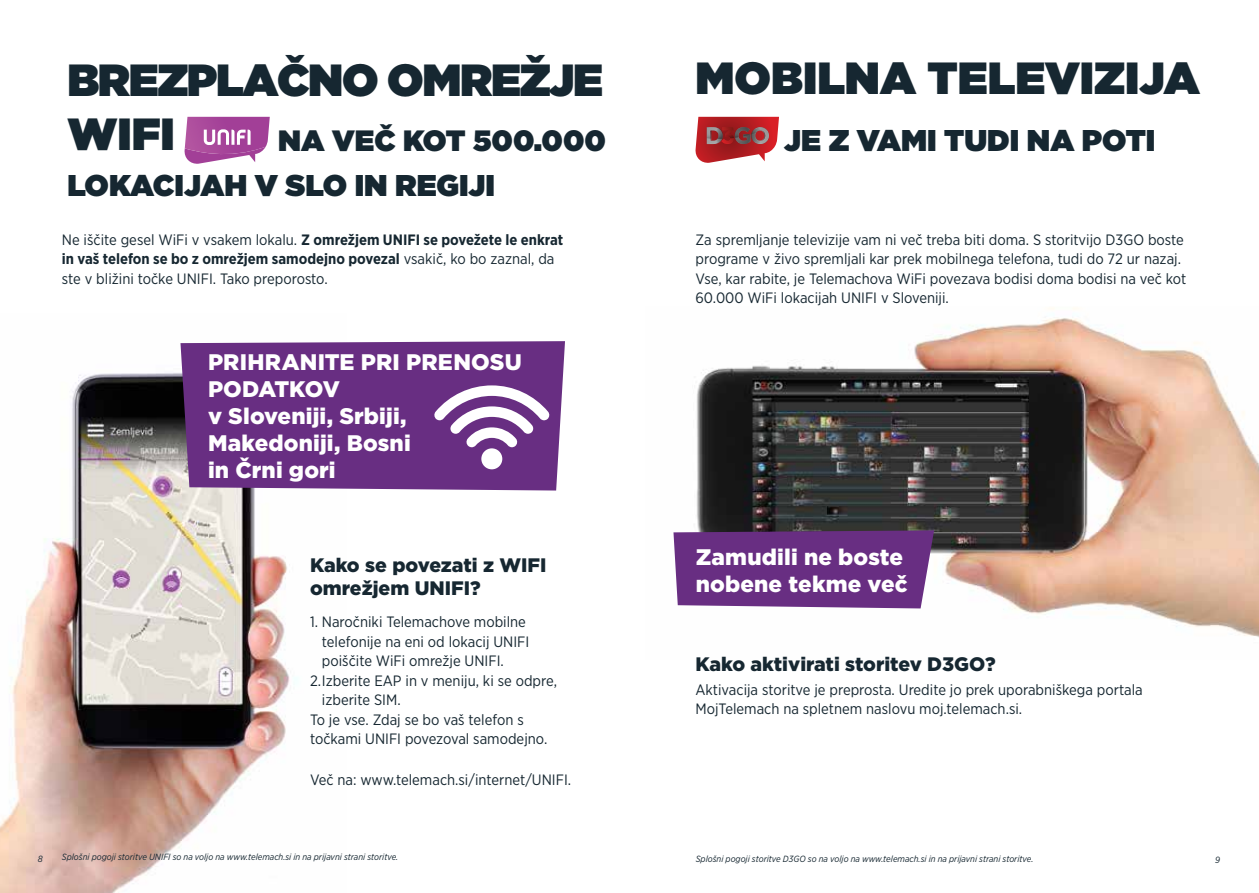
<style>
.page{position:relative;width:1259px;height:893px;background:#fff}
.page>*{position:absolute;margin:0;border:0;box-sizing:border-box;transform-origin:0 0}
.t1{font:900 45px/54px "Gotham";letter-spacing:-.03em;color:#162731}
.t2{font:900 45px "Gotham";color:#162731}
.t3{font:900 30px "Gotham";color:#162731}
.t4{font:900 29.4px "Gotham";color:#162731}
.t5{font:900 22.5px/27px "Gotham";letter-spacing:.005em;color:#fff}
.t6{font:900 19.5px/23.4px "Gotham";color:#162731}
.t7{font:15px/19.5px "Gotham Narrow";color:#162731}
.t8{font:italic 9px "Gotham Narrow";color:#162731}
.s1{font-weight:700}
</style>
<div class="page">
<img style="left:0;top:373px;width:298px;height:520px">
<img style="left:696px;top:308px;width:563px;height:329px">
<svg style="left:695px;top:117px;width:84px;height:46px;background:#b64a4e"></svg>
<svg style="left:184px;top:117px;width:86px;height:47px"></svg>
<div style="left:180px;top:341px;width:385px;height:150px;background:#682e82"></div>
<svg style="left:673px;top:530px;width:261px;height:78px;background:#6e3886"></svg>
<svg style="left:434px;top:385px;width:116px;height:84px"></svg>
<h1 class="t1" style="left:67px;top:52px;width:537px">BREZPLA»NO OMREŽJE<br>WIFI</h1>
<h3 class="t4" style="left:278px;top:123px;width:329px">NA VE» KOT 500.000</h3>
<h2 class="t3" style="left:67px;top:168px;width:429px">LOKACIJAH V SLO IN REGIJI</h2>
<h1 class="t2" style="left:695px;top:52px;width:506px">MOBILNA TELEVIZIJA</h1>
<h2 class="t3" style="left:784px;top:123px;width:373px">JE Z VAMI TUDI NA POTI</h2>
<p class="t7" style="left:62px;top:229px;width:503px">Ne iščite gesel WiFi v vsakem lokalu. <span class="s1">Z omrežjem UNIFI se povežete le enkrat in vaš telefon se bo z omrežjem samodejno povezal</span> vsakič, ko bo zaznal, da ste v bližini točke UNIFI. Tako preporosto.</p>
<p class="t7" style="left:695px;top:229px;width:492px">Za spremljanje televizije vam ni več treba biti doma. S storitvijo D3GO boste programe v živo spremljali kar prek mobilnega telefona, tudi do 72 ur nazaj.<br>Vse, kar rabite, je Telemachova WiFi povezava bodisi doma bodisi na več kot 60.000 WiFi lokacijah UNIFI v Sloveniji.</p>
<h3 class="t5" style="left:208px;top:348px;width:315px">PRIHRANITE PRI PRENOSU<br>PODATKOV<br>v Sloveniji, Srbiji,<br>Makedoniji, Bosni<br>in »rni gori</h3>
<h3 class="t6" style="left:310px;top:553px;width:238px">Kako se povezati z WIFI omrežjem UNIFI?</h3>
<p class="t7" style="left:322px;top:612px;width:209px;text-indent:-12px">1. Naročniki Telemachove mobilne telefonije na eni od lokacij UNIFI poiščite WiFi omrežje UNIFI.</p>
<p class="t7" style="left:310px;top:670px;width:248px">2. Izberite EAP in v meniju, ki se odpre,</p>
<p class="t7" style="left:322px;top:690px;width:80px">izberite SIM.</p>
<p class="t7" style="left:310px;top:709px;width:215px">To je vse. Zdaj se bo vaš telefon s</p>
<p class="t7" style="left:310px;top:729px;width:239px">točkami UNIFI povezoval samodejno.</p>
<p class="t7" style="left:310px;top:770px;width:263px">Več na: www.telemach.si/internet/UNIFI.</p>
<h3 class="t5" style="left:696px;top:543px;width:213px">Zamudili ne boste nobene tekme veË</h3>
<h3 class="t6" style="left:695px;top:651px;width:302px">Kako aktivirati storitev D3GO?</h3>
<p class="t7" style="left:695px;top:680px;width:449px">Aktivacija storitve je preprosta. Uredite jo prek uporabniškega portala<br>MojTelemach na spletnem naslovu moj.telemach.si.</p>
<p class="t8" style="left:62px;top:852px;width:338px">Splošni pogoji storitve UNIFI so na voljo na www.telemach.si in na prijavni strani storitve.</p>
<p class="t8" style="left:696px;top:853px;width:339px">Splošni pogoji storitve D3GO so na voljo na www.telemach.si in na prijavni strani storitve.</p>
<p class="t8" style="left:38px;top:853px;width:6px">8</p>
<p class="t8" style="left:1215px;top:854px;width:6px">9</p>
</div>
